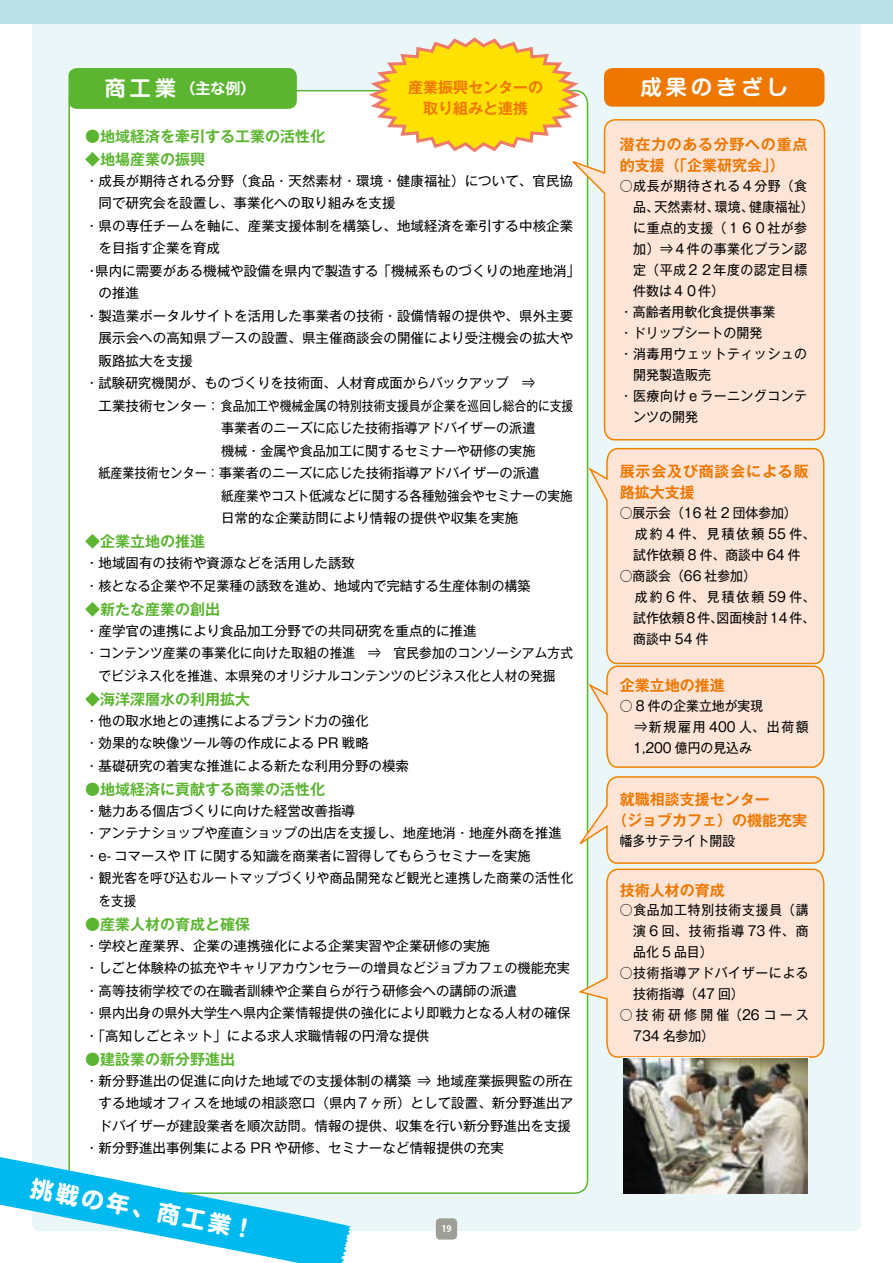
<style>
.page{position:relative;width:893px;height:1263px;background:#fff}
.page>*{position:absolute;margin:0;border:0;box-sizing:border-box;transform-origin:0 0}
.t1{font:700 22.5px "Shin M Go Pro";color:#fff}
.t2{font:700 21px "Shin M Go Pro De";letter-spacing:.2em;color:#fff}
.t3{font:700 15px "Gothic MB101 Pro De";color:#5bb531}
.t4{font:700 15px/21px "Gothic MB101 Pro De";color:#e70}
.t5{font:700 15px/21px "Gothic MB101 Pro De";letter-spacing:.045em;color:#e70}
.t6{font:700 15px/21px "Gothic MB101 Pro De";letter-spacing:.055em;color:#e70}
.t7{font:700 15px "Shin M Go Pro De";color:#fff}
.t8{font:13.5px/22.5px "Gothic MB101 Pr 5";color:#000}
.t9{font:13.5px/21px "Gothic MB101 Pr 5";color:#000;text-align:justify;scale:.95 1}
.t10{font:13.5px "Gothic MB101 Pr 5";color:#000;scale:.96 1}
.t11{font:13.5px "Gothic MB101 Pr 5";letter-spacing:.035em;color:#000;scale:.96 1}
.t12{font:13.5px "Gothic MB101 Pr 5";letter-spacing:.04em;color:#000;scale:.96 1}
.t13{font:13.5px "Gothic MB101 Pr 5";letter-spacing:.02em;color:#000}
.t14{font:13.5px "Gothic MB101 Pr 5";color:#000;scale:.94 1}
.t15{font:13.5px "Gothic MB101 Pr 5";color:#000;scale:.89 1}
.t16{font:13.5px "Gothic MB101 Pr 5";color:#000;scale:.93 1}
.t17{font:13.5px "Gothic MB101 Pr 5";letter-spacing:.17em;color:#000;scale:.95 1}
.t18{font:13.5px/21px "Gothic MB101 Pr 5";letter-spacing:.055em;color:#000;scale:.95 1}
.t19{font:13.5px/21px "Gothic MB101 Pr 5";letter-spacing:.255em;color:#000;scale:.95 1}
.t20{font:13.5px "Gothic MB101 Pr 5";letter-spacing:.14em;color:#000;scale:.95 1}
.t21{font:700 9px "Koz Go Pro";color:#fff}
.s1{font-size:21px}
</style>
<div class="page">
<div style="left:32px;top:17px;width:829px;height:1214px;background:#eaf6f7;border-radius:9px"></div>
<div style="left:0;top:0;width:893px;height:24px;background:#bbe2e8"></div>
<div style="left:69px;top:91px;width:518px;height:1102px;background:#fff;border-radius:13px"></div>
<svg style="left:572px;top:118px;width:254px;height:323px;background:#fae4d5"></svg>
<svg style="left:586px;top:447px;width:239px;height:218px;background:#f9e2d2"></svg>
<svg style="left:586px;top:665px;width:239px;height:104px;background:#f8e1cf"></svg>
<svg style="left:580px;top:775px;width:245px;height:90px;background:#f9e3d2"></svg>
<svg style="left:578px;top:868px;width:247px;height:190px;background:#f9e3d3"></svg>
<svg style="left:0;top:1153px;width:351px;height:110px"></svg>
<div style="left:604px;top:68px;width:220px;height:39px;background:#e70;border-radius:9px"></div>
<div style="left:68px;top:68px;width:229px;height:41px;background:#5bb531;border-radius:9px"></div>
<img style="left:623px;top:1058px;width:185px;height:135px">
<svg style="left:365px;top:37px;width:217px;height:117px"></svg>
<div style="left:436px;top:1218px;width:21px;height:21px;background:#9f9e95;border-radius:4px"></div>
<p class="t7" style="left:105px;top:76px;width:152px"><span class="s1">商工業</span>（主な例）</p>
<p class="t4" style="left:408px;top:75px;width:136px">産業振興センターの</p>
<h2 class="t2" style="left:641px;top:70px;width:148px">成果のきざし</h2>
<p class="t4" style="left:423px;top:96px;width:106px">取り組みと連携</p>
<p class="t3" style="left:85px;top:124px;width:242px">●地域経済を牽引する工業の活性化</p>
<p class="t3" style="left:85px;top:146px;width:122px">◆地場産業の振興</p>
<p class="t8" style="left:85px;top:168px;width:490px">・成長が期待される分野（食品・天然素材・環境・健康福祉）について、官民協</p>
<p class="t8" style="left:99px;top:191px;width:298px">同で研究会を設置し、事業化への取り組みを支援</p>
<p class="t8" style="left:85px;top:213px;width:490px">・県の専任チームを軸に、産業支援体制を構築し、地域経済を牽引する中核企業</p>
<p class="t8" style="left:99px;top:236px;width:123px">を目指す企業を育成</p>
<p class="t8" style="left:85px;top:258px;width:497px">・県内に需要がある機械や設備を県内で製造する「機械系ものづくりの地産地消」</p>
<p class="t8" style="left:99px;top:281px;width:42px">の推進</p>
<p class="t8" style="left:85px;top:303px;width:490px">・製造業ポータルサイトを活用した事業者の技術・設備情報の提供や、県外主要</p>
<p class="t8" style="left:99px;top:326px;width:476px">展示会への高知県ブースの設置、県主催商談会の開催により受注機会の拡大や</p>
<p class="t8" style="left:99px;top:348px;width:96px">販路拡大を支援</p>
<p class="t8" style="left:85px;top:371px;width:452px">・試験研究機関が、ものづくりを技術面、人材育成面からバックアップ　⇒</p>
<p class="t8" style="left:85px;top:393px;width:490px">　工業技術センター：食品加工や機械金属の特別技術支援員が企業を巡回し総合的に支援</p>
<p class="t8" style="left:221px;top:416px;width:316px">事業者のニーズに応じた技術指導アドバイザーの派遣</p>
<p class="t8" style="left:221px;top:438px;width:316px">機械・金属や食品加工に関するセミナーや研修の実施</p>
<p class="t15" style="left:99px;top:462px;width:497px">紙産業技術センター：事業者のニーズに応じた技術指導アドバイザーの派遣</p>
<p class="t16" style="left:221px;top:484px;width:380px">紙産業やコスト低減などに関する各種勉強会やセミナーの実施</p>
<p class="t8" style="left:221px;top:506px;width:298px">日常的な企業訪問により情報の提供や収集を実施</p>
<p class="t3" style="left:85px;top:529px;width:122px">◆企業立地の推進</p>
<p class="t8" style="left:85px;top:551px;width:447px">・地域固有の技術や資源などを活用した誘致<br>・核となる企業や不足業種の誘致を進め、地域内で完結する生産体制の構築</p>
<p class="t3" style="left:85px;top:596px;width:137px">◆新たな産業の創出</p>
<p class="t8" style="left:85px;top:618px;width:393px">・産学官の連携により食品加工分野での共同研究を重点的に推進</p>
<p class="t8" style="left:85px;top:641px;width:489px">・コンテンツ産業の事業化に向けた取組の推進 ⇒　官民参加のコンソーシアム方式</p>
<p class="t14" style="left:99px;top:664px;width:488px">でビジネス化を推進、本県発のオリジナルコンテンツのビジネス化と人材の発掘</p>
<p class="t3" style="left:85px;top:686px;width:167px">◆海洋深層水の利用拡大</p>
<p class="t8" style="left:85px;top:708px;width:325px">・他の取水地との連携によるブランド力の強化<br>・効果的な映像ツール等の作成による PR 戦略<br>・基礎研究の着実な推進による新たな利用分野の模索</p>
<p class="t3" style="left:85px;top:776px;width:242px">●地域経済に貢献する商業の活性化</p>
<p class="t8" style="left:85px;top:798px;width:272px">・魅力ある個店づくりに向けた経営改善指導</p>
<p class="t8" style="left:85px;top:821px;width:478px">・アンテナショップや産直ショップの出店を支援し、地産地消・地産外商を推進</p>
<p class="t8" style="left:85px;top:843px;width:447px">・e- コマースや IT に関する知識を商業者に習得してもらうセミナーを実施</p>
<p class="t13" style="left:85px;top:867px;width:490px">・観光客を呼び込むルートマップづくりや商品開発など観光と連携した商業の活性化</p>
<p class="t16" style="left:99px;top:889px;width:42px">を支援</p>
<p class="t3" style="left:85px;top:911px;width:167px">●産業人材の育成と確保</p>
<p class="t8" style="left:85px;top:933px;width:487px">・学校と産業界、企業の連携強化による企業実習や企業研修の実施<br>・しごと体験枠の拡充やキャリアカウンセラーの増員などジョブカフェの機能充実・高等技術学校での在職者訓練や企業自らが行う研修会への講師の派遣<br>・県内出身の県外大学生へ県内企業情報提供の強化により即戦力となる人材の確保・「高知しごとネット」による求人求職情報の円滑な提供</p>
<p class="t3" style="left:85px;top:1046px;width:152px">●建設業の新分野進出</p>
<p class="t8" style="left:85px;top:1068px;width:489px">・新分野進出の促進に向けた地域での支援体制の構築 ⇒ 地域産業振興監の所在</p>
<p class="t8" style="left:99px;top:1091px;width:476px">する地域オフィスを地域の相談窓口（県内７ヶ所）として設置、新分野進出ア</p>
<p class="t8" style="left:99px;top:1113px;width:474px">ドバイザーが建設業者を順次訪問。情報の提供、収集を行い新分野進出を支援</p>
<p class="t8" style="left:85px;top:1136px;width:420px">・新分野進出事例集による PR や研修、セミナーなど情報提供の充実</p>
<h1 class="t1" style="left:34px;top:1169px;width:222px;rotate:11deg">挑戦の年、商工業 !</h1>
<p class="t21" style="left:441px;top:1223px;width:12px">19</p>
<p class="t5" style="left:620px;top:132px;width:189px">潜在力のある分野への重点的支援（「企業研究会」）</p>
<p class="t12" style="left:620px;top:174px;width:197px">○成長が期待される４分野（食</p>
<p class="t10" style="left:633px;top:195px;width:190px">品、天然素材、環境、健康福祉）</p>
<p class="t12" style="left:633px;top:216px;width:183px">に重点的支援（１６０社が参</p>
<p class="t11" style="left:633px;top:237px;width:183px">加）⇒４件の事業化プラン認</p>
<p class="t12" style="left:633px;top:259px;width:183px">定（平成２２年度の認定目標</p>
<p class="t10" style="left:633px;top:280px;width:96px">件数は４０件）</p>
<p class="t10" style="left:620px;top:301px;width:164px">・高齢者用軟化食提供事業</p>
<p class="t10" style="left:620px;top:322px;width:150px">・ドリップシートの開発</p>
<p class="t11" style="left:620px;top:343px;width:197px">・消毒用ウェットティッシュの</p>
<p class="t10" style="left:633px;top:364px;width:82px">開発製造販売</p>
<p class="t11" style="left:620px;top:385px;width:197px">・医療向けｅラーニングコンテ</p>
<p class="t10" style="left:633px;top:406px;width:69px">ンツの開発</p>
<p class="t6" style="left:620px;top:459px;width:190px">展示会及び商談会による販路拡大支援</p>
<p class="t9" style="left:620px;top:501px;width:188px">○展示会（16 社 2 団体参加）</p>
<p class="t17" style="left:620px;top:522px;width:207px">　成約4 件、見積依頼 55 件、</p>
<p class="t9" style="left:633px;top:543px;width:178px">試作依頼 8 件、商談中 64 件</p>
<p class="t9" style="left:620px;top:564px;width:145px">○商談会（66 社参加）</p>
<p class="t17" style="left:620px;top:585px;width:207px">　成約6 件、見積依頼 59 件、</p>
<p class="t9" style="left:633px;top:606px;width:193px">試作依頼 8 件、図面検討 14 件、</p>
<p class="t9" style="left:633px;top:627px;width:81px">商談中 54 件</p>
<p class="t4" style="left:620px;top:673px;width:106px">企業立地の推進</p>
<p class="t9" style="left:620px;top:694px;width:152px">○ 8 件の企業立地が実現</p>
<p class="t20" style="left:620px;top:715px;width:200px">　⇒新規雇用 400 人、出荷額</p>
<p class="t9" style="left:633px;top:736px;width:126px">1,200 億円の見込み</p>
<p class="t4" style="left:612px;top:787px;width:196px;text-indent:8px">就職相談支援センター<br>（ジョブカフェ）の機能充実</p>
<p class="t9" style="left:620px;top:829px;width:123px">幡多サテライト開設</p>
<p class="t4" style="left:620px;top:877px;width:106px">技術人材の育成</p>
<p class="t9" style="left:633px;top:898px;width:186px;text-indent:-14px">○食品加工特別技術支援員（講演 6 回、技術指導 73 件、商品化 5 品目）</p>
<p class="t18" style="left:633px;top:961px;width:186px;text-indent:-14px">○技術指導アドバイザーによる技術指導（47 回）</p>
<p class="t19" style="left:633px;top:1003px;width:186px;text-indent:-14px">○技術研修開催（26コース<br>734 名参加）</p>
</div>
